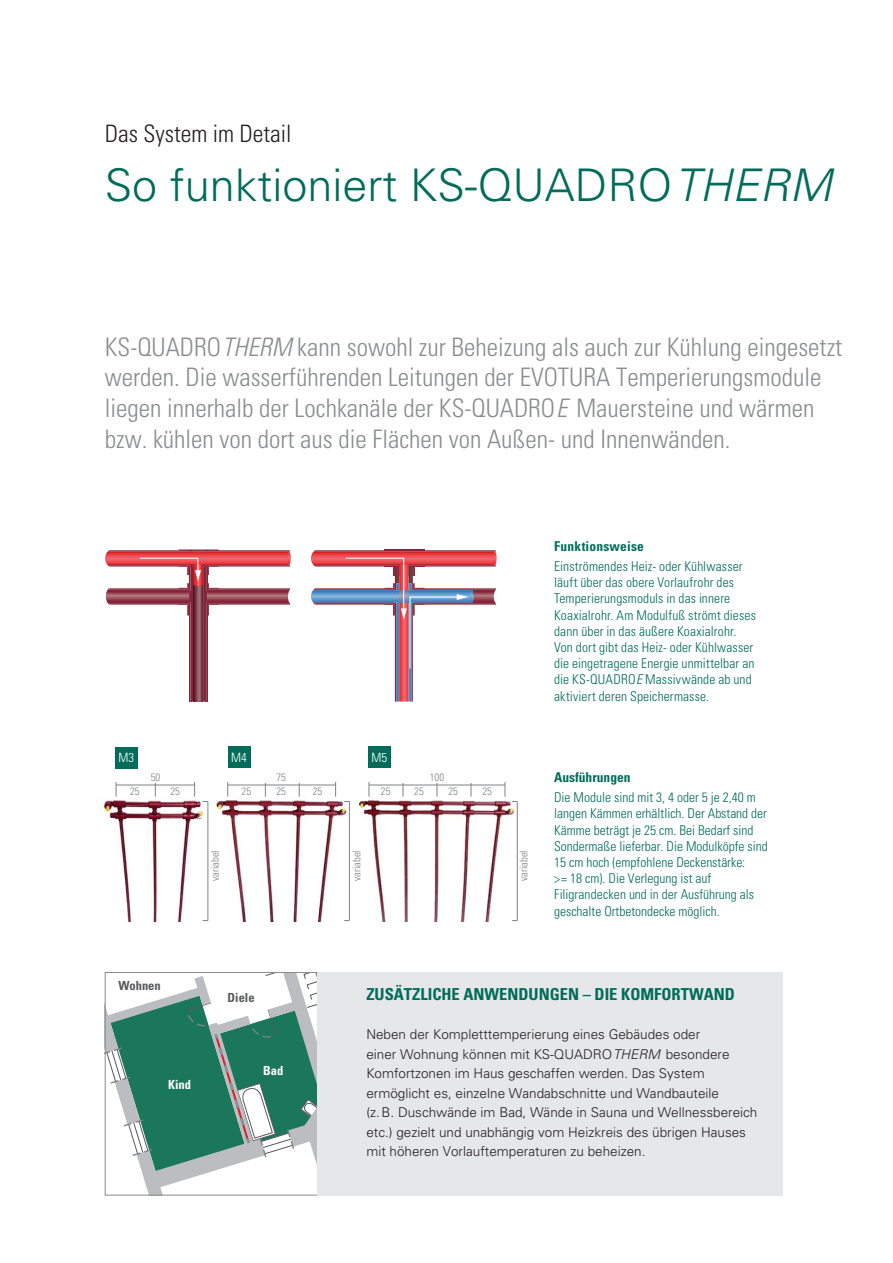
<style>
.page{position:relative;width:893px;height:1263px;background:#fff}
.page>*{position:absolute;margin:0;border:0;box-sizing:border-box;transform-origin:0 0}
.t1{font:300 45px "Univers LT";color:#006c5a}
.t2{font:300 condensed 25.5px/30.6px "Univers LT";color:#8a8c8e}
.t3{font:300 condensed 24px "Univers LT";color:#231f20}
.t4{font:700 condensed 16.5px "Univers LT";color:#006c5a}
.t5{font:300 condensed 13.5px/16.2px "Univers LT";color:#006c5a}
.t6{font:300 13.5px/19.5px "Univers LT";color:#231f20}
.t7{font:700 condensed 13.5px "Univers LT";letter-spacing:.005em;color:#006c5a}
.t8{font:300 condensed 12.9px "Univers LT";color:#fff}
.t9{font:700 condensed 12.6px "Univers LT";color:#58595b}
.t10{font:700 condensed 12.6px "Univers LT";color:#fff}
.t11{font:300 condensed 10.65px "Univers LT";color:#808285}
.s1{font-style:italic}
</style>
<div class="page">
<img style="left:103px;top:782px;width:100px;height:140px">
<img style="left:222px;top:785px;width:125px;height:137px">
<img style="left:203px;top:800px;width:19px;height:121px">
<img style="left:349px;top:782px;width:169px;height:140px">
<hr style="left:116px;top:785px;width:79px;height:1px;background:#808285">
<hr style="left:369px;top:785px;width:136px;height:1px;background:#808285">
<hr style="left:228px;top:785px;width:108px;height:1px;background:#808285">
<svg style="left:116px;top:782px;width:1px;height:15px"></svg>
<svg style="left:194px;top:782px;width:1px;height:15px"></svg>
<svg style="left:227px;top:782px;width:1px;height:15px"></svg>
<svg style="left:155px;top:783px;width:1px;height:14px"></svg>
<svg style="left:265px;top:783px;width:1px;height:14px"></svg>
<svg style="left:299px;top:783px;width:1px;height:14px"></svg>
<hr style="left:208px;top:801px;width:1px;height:119px;background:#808285">
<hr style="left:349px;top:801px;width:1px;height:119px;background:#808285">
<hr style="left:517px;top:801px;width:1px;height:119px;background:#808285">
<svg style="left:403px;top:783px;width:1px;height:14px"></svg>
<svg style="left:437px;top:783px;width:1px;height:14px"></svg>
<svg style="left:471px;top:783px;width:1px;height:14px"></svg>
<svg style="left:335px;top:782px;width:1px;height:15px"></svg>
<svg style="left:369px;top:782px;width:1px;height:15px"></svg>
<svg style="left:505px;top:782px;width:1px;height:15px"></svg>
<div style="left:151px;top:773px;width:9px;height:10px;background:#fff"></div>
<div style="left:402px;top:773px;width:70px;height:10px;background:#fff"></div>
<div style="left:115px;top:747px;width:23px;height:21px;background:#006c5a"></div>
<div style="left:228px;top:747px;width:22px;height:21px;background:#006c5a"></div>
<div style="left:368px;top:747px;width:23px;height:21px;background:#006c5a"></div>
<svg style="left:142px;top:1174px;width:61px;height:19px"></svg>
<svg style="left:107px;top:974px;width:210px;height:200px"></svg>
<div style="left:105px;top:972px;width:222px;height:223px;border:1px solid #8a8c8e"></div>
<div style="left:317px;top:972px;width:466px;height:223px;background:#e6e7e8"></div>
<svg style="left:105px;top:549px;width:186px;height:153px"></svg>
<div style="left:384px;top:549px;width:41px;height:18px;background:#85243b"></div>
<svg style="left:311px;top:550px;width:186px;height:152px"></svg>
<h3 class="t3" style="left:105px;top:122px;width:188px">Das System im Detail</h3>
<h1 class="t1" style="left:105px;top:163px;width:728px">So funktioniert KS-QUADRO <span class="s1">THERM</span></h1>
<p class="t2" style="left:105px;top:333px;width:739px">KS-QUADRO <span class="s1">THERM</span> kann sowohl zur Beheizung als auch zur Kühlung eingesetzt werden. Die wasserführenden Leitungen der EVOTURA Temperierungsmodule liegen innerhalb der Lochkanäle der KS-QUADRO <span class="s1">E</span> Mauersteine und wärmen bzw. kühlen von dort aus die Flächen von Außen- und Innenwänden.</p>
<p class="t8" style="left:119px;top:751px;width:17px">M3</p>
<p class="t8" style="left:231px;top:751px;width:17px">M4</p>
<p class="t8" style="left:372px;top:751px;width:17px">M5</p>
<p class="t11" style="left:151px;top:772px;width:11px">50</p>
<p class="t11" style="left:276px;top:772px;width:11px">75</p>
<p class="t11" style="left:430px;top:772px;width:16px">100</p>
<p class="t11" style="left:313px;top:786px;width:11px">25</p>
<p class="t11" style="left:448px;top:786px;width:11px">25</p>
<p class="t11" style="left:482px;top:786px;width:11px">25</p>
<p class="t11" style="left:276px;top:786px;width:11px">25</p>
<p class="t11" style="left:414px;top:786px;width:11px">25</p>
<p class="t11" style="left:130px;top:786px;width:11px">25</p>
<p class="t11" style="left:242px;top:786px;width:11px">25</p>
<p class="t11" style="left:381px;top:786px;width:11px">25</p>
<p class="t11" style="left:171px;top:786px;width:11px">25</p>
<p class="t11" style="left:210px;top:881px;width:32px;rotate:-90deg">variabel</p>
<p class="t11" style="left:352px;top:881px;width:32px;rotate:-90deg">variabel</p>
<p class="t11" style="left:519px;top:881px;width:32px;rotate:-90deg">variabel</p>
<p class="t7" style="left:554px;top:539px;width:91px">Funktionsweise</p>
<p class="t5" style="left:554px;top:559px;width:203px">Einströmendes Heiz- oder Kühlwasser läuft über das obere Vorlaufrohr des Temperierungsmoduls in das innere Koaxialrohr. Am Modulfuß strömt dieses dann über in das äußere Koaxialrohr.<br>Von dort gibt das Heiz- oder Kühlwasser die eingetragene Energie unmittelbar an die KS-QUADRO <span class="s1">E</span> Massivwände ab und aktiviert deren Speichermasse.</p>
<p class="t7" style="left:554px;top:770px;width:78px">Ausführungen</p>
<p class="t5" style="left:554px;top:790px;width:215px">Die Module sind mit 3, 4 oder 5 je 2,40 m langen Kämmen erhältlich. Der Abstand der Kämme beträgt je 25 cm. Bei Bedarf sind Sondermaße lieferbar. Die Modulköpfe sind 15 cm hoch (empfohlene Deckenstärke:<br>&gt; = 18 cm). Die Verlegung ist auf Filigrandecken und in der Ausführung als geschalte Ortbetondecke möglich.</p>
<p class="t9" style="left:118px;top:979px;width:44px">Wohnen</p>
<p class="t10" style="left:168px;top:1078px;width:24px">Kind</p>
<p class="t9" style="left:228px;top:991px;width:29px">Diele</p>
<p class="t10" style="left:263px;top:1064px;width:22px">Bad</p>
<p class="t4" style="left:366px;top:987px;width:370px">ZUSÄTZLICHE ANWENDUNGEN – DIE KOMFORTWAND</p>
<p class="t6" style="left:366px;top:1026px;width:393px">Neben der Kompletttemperierung eines Gebäudes oder<br>einer Wohnung können mit KS-QUADRO <span class="s1">THERM</span> besondere Komfortzonen im Haus geschaffen werden. Das System ermöglicht es, einzelne Wandabschnitte und Wandbauteile<br>(z. B. Duschwände im Bad, Wände in Sauna und Wellnessbereich etc.) gezielt und unabhängig vom Heizkreis des übrigen Hauses mit höheren Vorlauftemperaturen zu beheizen.</p>
</div>
